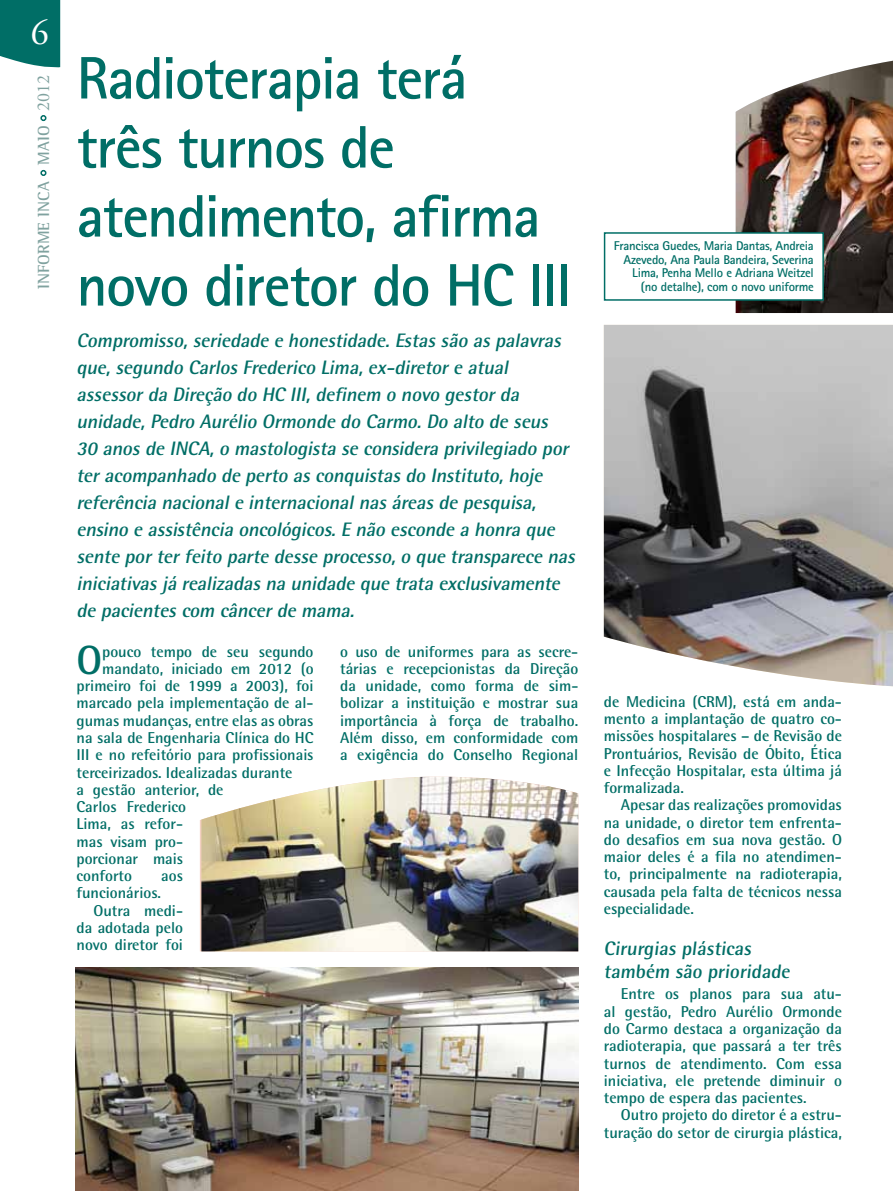
<style>
.page{position:relative;width:893px;height:1191px;background:#fff}
.page>*{position:absolute;margin:0;border:0;box-sizing:border-box;transform-origin:0 0}
.t1{font:700 60px/69px "Rotis Sans Serif";letter-spacing:-.025em;color:#006e66}
.t2{font:700 40.8px "Rotis Semi Sans";color:#006e66}
.t3{font:36px "Adobe Garamond Pro";color:#fff}
.t4{font:italic 700 19.5px/27px "Rotis Semi Sans";letter-spacing:-.005em;color:#006e66}
.t5{font:700 19.5px/23.4px "Rotis Semi Sans";color:#006e66}
.t6{font:700 16.5px "Rotis Semi Serif";letter-spacing:-.005em;color:#80a29f}
.t7{font:700 15.75px/17.2px "Rotis Semi Sans";color:#006e66;text-align:justify}
.t8{font:700 12.75px/13.5px "Rotis Sans Serif";letter-spacing:-.02em;color:#006e66;text-align:right}
.s1{font-family:"Adobe Garamond Pro";font-weight:400;font-size:18px}
</style>
<div class="page">
<img style="left:736px;top:61px;width:157px;height:252px">
<img style="left:604px;top:325px;width:289px;height:361px">
<div style="left:605px;top:233px;width:218px;height:67px;background:#fff"></div>
<div style="left:604px;top:232px;width:220px;height:69px;border:2px solid #006e66"></div>
<img style="left:75px;top:967px;width:503px;height:224px">
<img style="left:201px;top:776px;width:377px;height:175px">
<svg style="left:0;top:0;width:60px;height:68px;background:#117770"></svg>
<svg style="left:40px;top:170px;width:6px;height:6px"></svg>
<svg style="left:40px;top:115px;width:6px;height:6px"></svg>
<h3 class="t3" style="left:31px;top:11px;width:19px">6</h3>
<p class="t6" style="left:34px;top:289px;width:216px;rotate:-90deg">INFORME INCA MAIO <span class="s1">2012</span></p>
<h1 class="t1" style="left:77px;top:43px;width:496px">Radioterapia terá<br>três turnos de atendimento, afirma novo diretor do HC III</h1>
<p class="t4" style="left:76px;top:326px;width:504px">Compromisso,seriedade e honestidade.Estassão aspalavras que,segundo CarlosFrederico Lima,ex-diretore atual assessorda Direção do HC III,definem o novo gestorda unidade,Pedro Aurélio Ormonde do Carmo.Do alto de seus 30 anosde INCA,o mastologista se considera privilegiado por teracompanhado de perto asconquistasdo Instituto,hoje referência nacionale internacionalnasáreasde pesquisa, ensino e assistência oncológicos.E não esconde a honra que sente porterfeito parte desse processo,o que transparece nas iniciativasjá realizadasna unidade que trata exclusivamente de pacientescom câncerde mama.</p>
<h2 class="t2" style="left:77px;top:635px;width:27px">O</h2>
<p class="t7" style="left:102px;top:642px;width:213px">pouco tempo de seu segundo</p>
<p class="t7" style="left:102px;top:660px;width:213px">mandato, iniciado em 2012 (o</p>
<p class="t7" style="left:77px;top:677px;width:239px">primeiro foi de 1999 a 2003), foi</p>
<p class="t7" style="left:77px;top:694px;width:238px">marcado pela implementação de al-</p>
<p class="t7" style="left:77px;top:711px;width:238px">gumas mudanças, entre elas as obras</p>
<p class="t7" style="left:77px;top:729px;width:239px">na sala de Engenharia Clínica do HC</p>
<p class="t7" style="left:77px;top:746px;width:239px">III e no refeitório para profissionais</p>
<p class="t7" style="left:77px;top:763px;width:217px">terceirizados. Idealizadas durante</p>
<p class="t7" style="left:77px;top:780px;width:148px">a gestão anterior, de</p>
<p class="t7" style="left:77px;top:797px;width:111px">Carlos Frederico</p>
<p class="t7" style="left:77px;top:815px;width:108px">Lima, as refor-</p>
<p class="t7" style="left:77px;top:832px;width:108px">mas visam pro-</p>
<p class="t7" style="left:77px;top:849px;width:108px">porcionar mais</p>
<p class="t7" style="left:77px;top:866px;width:57px">conforto</p>
<p class="t7" style="left:161px;top:866px;width:23px">aos</p>
<p class="t7" style="left:77px;top:884px;width:86px">funcionários.</p>
<p class="t7" style="left:94px;top:901px;width:91px">Outra medi-</p>
<p class="t7" style="left:77px;top:918px;width:108px">da adotada pelo</p>
<p class="t7" style="left:77px;top:935px;width:108px">novo diretor foi</p>
<p class="t7" style="left:340px;top:642px;width:240px">o uso de uniformes para as secre&shy;tárias e recepcionistas da Direção da unidade, como forma de sim&shy;bolizar a instituição e mostrar sua importância à força de trabalho.<br>Além disso, em conformidade com a exigência do Conselho Regional</p>
<p class="t8" style="left:614px;top:239px;width:201px">Francisca Guedes, Maria Dantas, Andreia Azevedo, Ana Paula Bandeira, Severina Lima, Penha Mello e Adriana Weitzel (no detalhe), com o novo uniforme</p>
<p class="t7" style="left:604px;top:692px;width:240px">de Medicina (CRM), está em anda&shy;mento a implantação de quatro co&shy;missões hospitalares – de Revisão de Prontuários, Revisão de Óbito, Ética e Infecção Hospitalar, esta última já formalizada.</p>
<p class="t7" style="left:604px;top:796px;width:240px;text-indent:17px">Apesar das realizações promovidas na unidade, o diretor tem enfrenta&shy;do desafios em sua nova gestão. O maior deles é a fila no atendimen&shy;to, principalmente na radioterapia, causada pela falta de técnicos nessa especialidade.</p>
<p class="t5" style="left:604px;top:936px;width:190px">Cirurgias plásticas também são prioridade</p>
<p class="t7" style="left:604px;top:985px;width:240px;text-indent:17px">Entre os planos para sua atu&shy;al gestão, Pedro Aurélio Ormonde do Carmo destaca a organização da radioterapia, que passará a ter três turnos de atendimento. Com essa iniciativa, ele pretende diminuir o tempo de espera das pacientes.</p>
<p class="t7" style="left:604px;top:1106px;width:240px;text-align:right">Outro projeto do diretor é a estru&shy;turação do setor de cirurgia plástica,</p>
</div>
